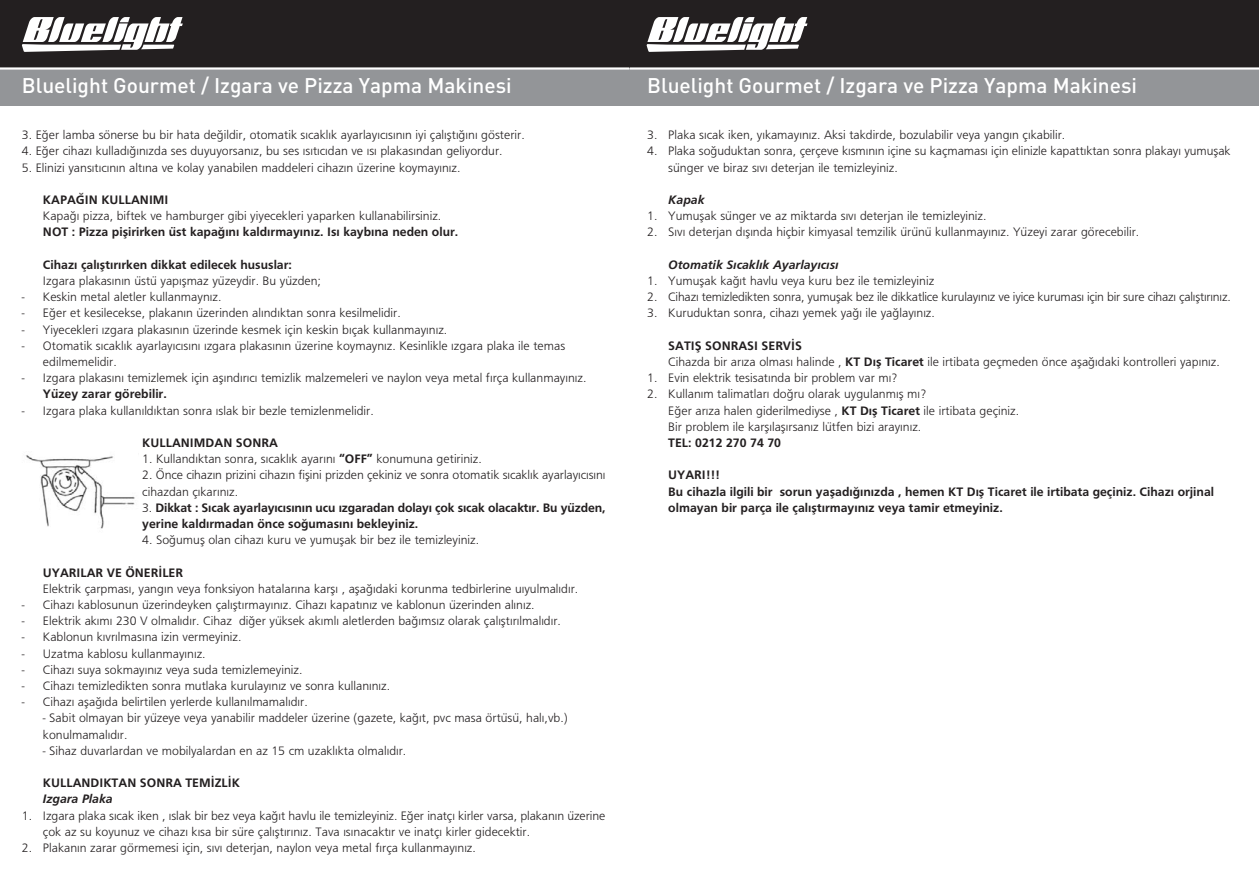
<style>
.page{position:relative;width:1259px;height:893px;background:#fff}
.page>*{position:absolute;margin:0;border:0;box-sizing:border-box;transform-origin:0 0}
.t1{font:500 21px "DI Nbek";color:#fff}
.t2{font:12.75px/16.2px "Frugal";color:#231f20}
.t3{font:700 12.75px/16.2px "Frugal";color:#231f20}
.t4{font:italic 700 12.75px "Frugal";color:#231f20}
.s1{font-weight:700}
.s2{font-weight:400}
</style>
<div class="page">
<div style="left:629px;top:0;width:630px;height:68px;background:#231f20"></div>
<div style="left:629px;top:68px;width:630px;height:38px;background:#939598"></div>
<hr style="left:629px;top:67px;width:630px;height:3px;background:#fff">
<div style="left:0;top:0;width:629px;height:68px;background:#231f20"></div>
<div style="left:0;top:68px;width:629px;height:38px;background:#939598"></div>
<hr style="left:0;top:67px;width:629px;height:3px;background:#fff">
<svg style="left:22px;top:17px;width:161px;height:35px"></svg>
<svg style="left:646px;top:17px;width:161px;height:35px"></svg>
<img style="left:25px;top:455px;width:110px;height:74px">
<h1 class="t1" style="left:22px;top:78px;width:491px">Bluelight Gourmet / Izgara ve Pizza Yapma Makinesi</h1>
<h1 class="t1" style="left:647px;top:78px;width:491px">Bluelight Gourmet / Izgara ve Pizza Yapma Makinesi</h1>
<p class="t2" style="left:22px;top:128px;width:504px">3. E¤er lamba sönerse bu bir hata de¤ildir, otomatik sıcaklık ayarlayıcısının iyi çalıfltı¤›nı gösterir.</p>
<p class="t2" style="left:22px;top:144px;width:482px">4. E¤er cihazı kulladı¤ınızda ses duyuyorsanız, bu ses ısıtıcıdan ve ısı plakasından geliyordur.</p>
<p class="t2" style="left:22px;top:160px;width:440px">5. Elinizi yansıtıcının altına ve kolay yanabilen maddeleri cihazın üzerine koymayınız.</p>
<p class="t3" style="left:43px;top:193px;width:127px">KAPA⁄IN KULLANIMI</p>
<p class="t2" style="left:43px;top:209px;width:400px">Kapa¤ı pizza, biftek ve hamburger gibi yiyecekleri yaparken kullanabilirsiniz.</p>
<p class="t3" style="left:43px;top:225px;width:417px">NOT : Pizza piflirirken üst kapa¤ını kaldırmayınız. Isı kaybına neden olur.</p>
<p class="t3" style="left:43px;top:257px;width:250px">Cihazı çalıfltırırken dikkat edilecek hususlar:</p>
<p class="t2" style="left:43px;top:274px;width:279px">Izgara plakasının üstü yapıflmaz yüzeydir. Bu yüzden;</p>
<p class="t2" style="left:22px;top:290px;width:201px">- Keskin metal aletler kullanmaynız.</p>
<p class="t2" style="left:22px;top:306px;width:380px">- E¤er et kesilecekse, plakanın üzerinden alındıktan sonra kesilmelidir.</p>
<p class="t2" style="left:22px;top:322px;width:427px">- Yiyecekleri ızgara plakasının üzerinde kesmek için keskin bıçak kullanmayınız.</p>
<p class="t2" style="left:43px;top:338px;width:524px;text-indent:-21px">- Otomatik sıcaklık ayarlayıcısını ızgara plakasının üzerine koymaynız. Kesinlikle ızgara plaka ile temas edilmemelidir.</p>
<p class="t2" style="left:22px;top:371px;width:566px">- Izgara plakasını temizlemek için aflındırıcı temizlik malzemeleri ve naylon veya metal fırça kullanmayınız.</p>
<p class="t3" style="left:43px;top:387px;width:125px">Yüzey zarar görebilir.</p>
<p class="t2" style="left:22px;top:403px;width:353px">- Izgara plaka kullanıldıktan sonra ıslak bir bezle temizlenmelidir.</p>
<p class="t3" style="left:142px;top:436px;width:137px">KULLANIMDAN SONRA</p>
<p class="t2" style="left:142px;top:452px;width:341px">1. Kullandıktan sonra, sıcaklık ayarını <span class="s1">“OFF”</span> konumuna getiriniz.</p>
<p class="t2" style="left:142px;top:468px;width:465px">2. Önce cihazın prizini cihazın fiflini prizden çekiniz ve sonra otomatik sıcaklık ayarlayıcısını cihazdan çıkarınız.</p>
<p class="t3" style="left:142px;top:500px;width:464px"><span class="s2">3.</span> Dikkat : Sıcak ayarlayıcısının ucu ızgaradan dolayı çok sıcak olacaktır. Bu yüzden, yerine kaldırmadan önce so¤umasını bekleyiniz.</p>
<p class="t2" style="left:142px;top:533px;width:338px">4. So¤umufl olan cihazı kuru ve yumuflak bir bez ile temizleyiniz.</p>
<p class="t3" style="left:43px;top:565px;width:142px">UYARILAR VE ÖNER‹LER</p>
<p class="t2" style="left:43px;top:581px;width:537px">Elektrik çarpması, yangın veya fonksiyon hatalarına karflı , afla¤ıdaki korunma tedbirlerine uıyulmalıdır.</p>
<p class="t2" style="left:22px;top:598px;width:514px">- Cihazı kablosunun üzerindeyken çalıfltırmayınız. Cihazı kapatınız ve kablonun üzerinden alınız.</p>
<p class="t2" style="left:22px;top:614px;width:540px">- Elektrik akımı 230 V olmalıdır. Cihaz di¤er yüksek akımlı aletlerden ba¤ımsız olarak çalıfltırılmalıdır.</p>
<p class="t2" style="left:22px;top:630px;width:221px">- Kablonun kıvrılmasına izin vermeyiniz.</p>
<p class="t2" style="left:22px;top:646px;width:185px">- Uzatma kablosu kullanmayınız.</p>
<p class="t2" style="left:22px;top:662px;width:282px">- Cihazı suya sokmayınız veya suda temizlemeyiniz.</p>
<p class="t2" style="left:22px;top:679px;width:370px">- Cihazı temizledikten sonra mutlaka kurulayınız ve sonra kullanınız.</p>
<p class="t2" style="left:22px;top:695px;width:287px">- Cihazı afla¤ıda belirtilen yerlerde kullanılmamalıdır.</p>
<p class="t2" style="left:43px;top:711px;width:526px">- Sabit olmayan bir yüzeye veya yanabilir maddeler üzerine (gazete, ka¤ıt, pvc masa örtüsü, halı,vb.) konulmamalıdır.</p>
<p class="t2" style="left:43px;top:743px;width:365px">- Sihaz duvarlardan ve mobilyalardan en az 15 cm uzaklıkta olmalıdır.</p>
<p class="t3" style="left:43px;top:776px;width:198px">KULLANDIKTAN SONRA TEM‹ZL‹K</p>
<p class="t4" style="left:43px;top:794px;width:71px">Izgara Plaka</p>
<p class="t2" style="left:43px;top:808px;width:564px;text-indent:-21px">1. Izgara plaka sıcak iken , ıslak bir bez veya ka¤ıt havlu ile temizleyiniz. E¤er inatçı kirler varsa, plakanın üzerine çok az su koyunuz ve cihazı kısa bir süre çalıfltırınız. Tava ısınacaktır ve inatçı kirler gidecektir.</p>
<p class="t2" style="left:22px;top:841px;width:455px">2. Plakanın zarar görmemesi için, sıvı deterjan, naylon veya metal fırça kullanmayınız.</p>
<p class="t2" style="left:647px;top:128px;width:419px">3. Plaka sıcak iken, yıkamayınız. Aksi takdirde, bozulabilir veya yangın çıkabilir.</p>
<p class="t2" style="left:668px;top:144px;width:564px;text-indent:-21px">4. Plaka so¤uduktan sonra, çerçeve kısmının içine su kaçmaması için elinizle kapattıktan sonra plakayı yumuflak sünger ve biraz sıvı deterjan ile temizleyiniz.</p>
<p class="t4" style="left:668px;top:195px;width:38px">Kapak</p>
<p class="t2" style="left:647px;top:209px;width:341px">1. Yumuflak sünger ve az miktarda sıvı deterjan ile temizleyiniz.</p>
<p class="t2" style="left:647px;top:225px;width:493px">2. Sıvı deterjan dıflında hiçbir kimyasal temzilik ürünü kullanmayınız. Yüzeyi zarar görecebilir.</p>
<p class="t4" style="left:668px;top:260px;width:172px">Otomatik S›cakl›k Ayarlay›c›s›</p>
<p class="t2" style="left:647px;top:274px;width:288px">1. Yumuflak ka¤ıt havlu veya kuru bez ile temizleyiniz</p>
<p class="t2" style="left:647px;top:290px;width:585px">2. Cihazı temizledikten sonra, yumuflak bez ile dikkatlice kurulayınız ve iyice kuruması için bir sure cihazı çalıfltırınız.</p>
<p class="t2" style="left:647px;top:306px;width:289px">3. Kuruduktan sonra, cihazı yemek ya¤ı ile ya¤layınız.</p>
<p class="t2" style="left:668px;top:338px;width:553px"><span class="s1">SATIfi SONRASI SERV‹S<br></span>Cihazda bir arıza olması halinde , <span class="s1">KT Dıfl Ticaret</span> ile irtibata geçmeden önce afla¤ıdaki kontrolleri yapınız.</p>
<p class="t2" style="left:647px;top:371px;width:252px">1. Evin elektrik tesisatında bir problem var mı?</p>
<p class="t2" style="left:668px;top:387px;width:352px;text-indent:-21px">2. Kullanım talimatları do¤ru olarak uygulanmıfl mı?<br>E¤er arıza halen giderilmediyse , <span class="s1">KT Dıfl Ticaret</span> ile irtibata geçiniz.<br>Bir problem ile karflılaflırsanız lütfen bizi arayınız.</p>
<p class="t3" style="left:668px;top:436px;width:114px">TEL: 0212 270 74 70</p>
<p class="t3" style="left:668px;top:468px;width:547px">UYARI!!!<br>Bu cihazla ilgili bir sorun yafladı¤ınızda , hemen KT Dıfl Ticaret ile irtibata geçiniz. Cihazı orjinal olmayan bir parça ile çalıfltırmayınız veya tamir etmeyiniz.</p>
</div>
